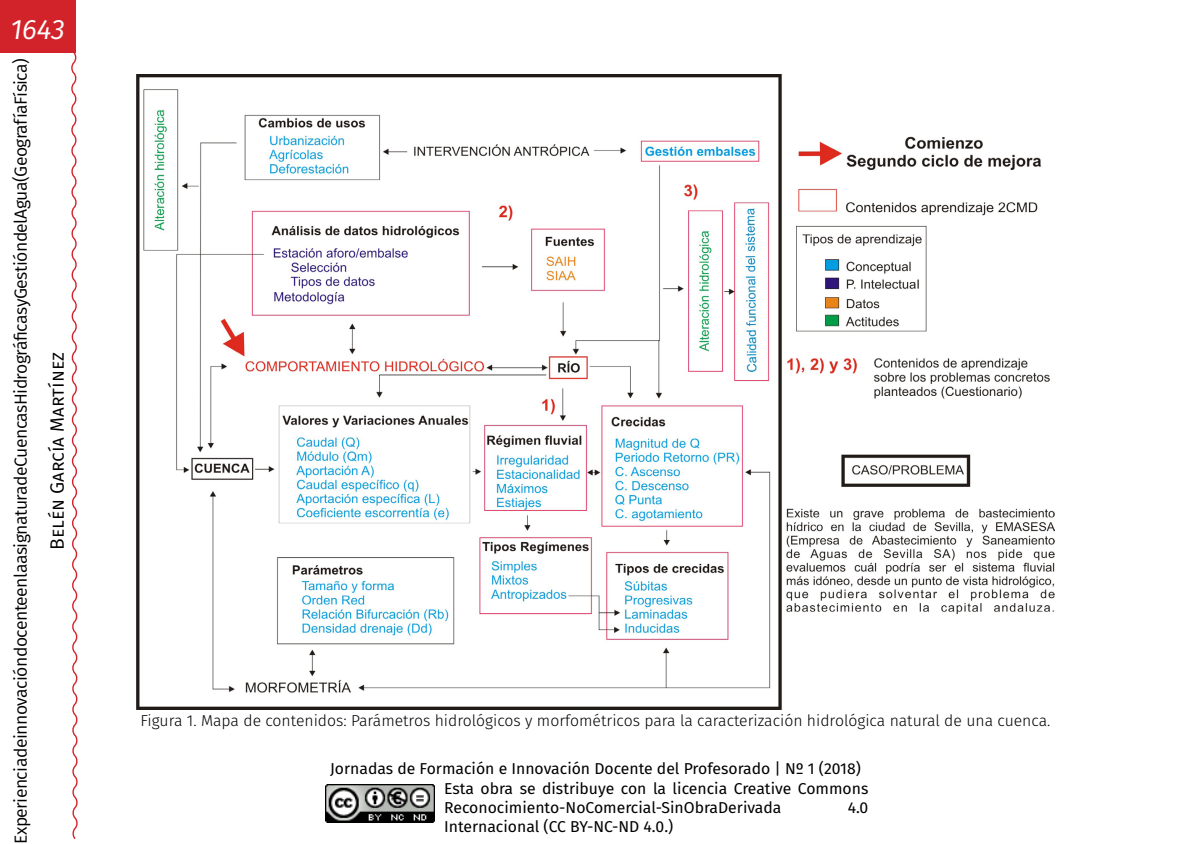
<style>
.page{position:relative;width:1191px;height:844px;background:#fff}
.page>*{position:absolute;margin:0;border:0;box-sizing:border-box;transform-origin:0 0}
.t1{font:italic 28px "Fira Sans";color:#fff}
.t2{font:19.25px "Fira Sans";color:#000}
.t3{font:17.5px "Fira Sans";letter-spacing:-.03em;color:#000}
.t4{font:15.75px/19.2px "Fira Sans";color:#000}
._95_Pies_de_fotos_ce{font:300 15.75px "Fira Sans";color:#000}
</style>
<div class="page">
<div style="left:0;top:0;width:75px;height:52px;background:#d2232a"></div>
<svg style="left:69px;top:50px;width:9px;height:789px"></svg>
<img style="left:325px;top:784px;width:109px;height:38px">
<img style="left:136px;top:74px;width:918px;height:635px">
<h1 class="t1" style="left:10px;top:9px;width:56px">1643</h1>
<p class="t3" style="left:8px;top:843px;width:787px;rotate:-90deg">Experiencia de innovación docente en la asignatura de Cuencas Hidrográficas y Gestión del Agua (Geografía Física)</p>
<p class="t2" style="left:43px;top:550px;width:199px;rotate:-90deg">Belén García Martínez</p>
<p class="_95_Pies_de_fotos_ce" style="left:140px;top:709px;width:911px">Figura 1. Mapa de contenidos: Parámetros hidrológicos y morfométricos para la caracterización hidrológica natural de una cuenca.</p>
<p class="t4" style="left:444px;top:758px;width:426px;text-indent:-114px">Jornadas de Formación e Innovación Docente del Profesorado | Nº 1 (2018)<br>Esta obra se distribuye con la licencia Creative Commons<br>Reconocimiento-NoComercial-SinObraDerivada</p>
<p class="t4" style="left:847px;top:797px;width:22px">4.0</p>
<p class="t4" style="left:444px;top:816px;width:231px">Internacional (CC BY-NC-ND 4.0.)</p>
</div>
